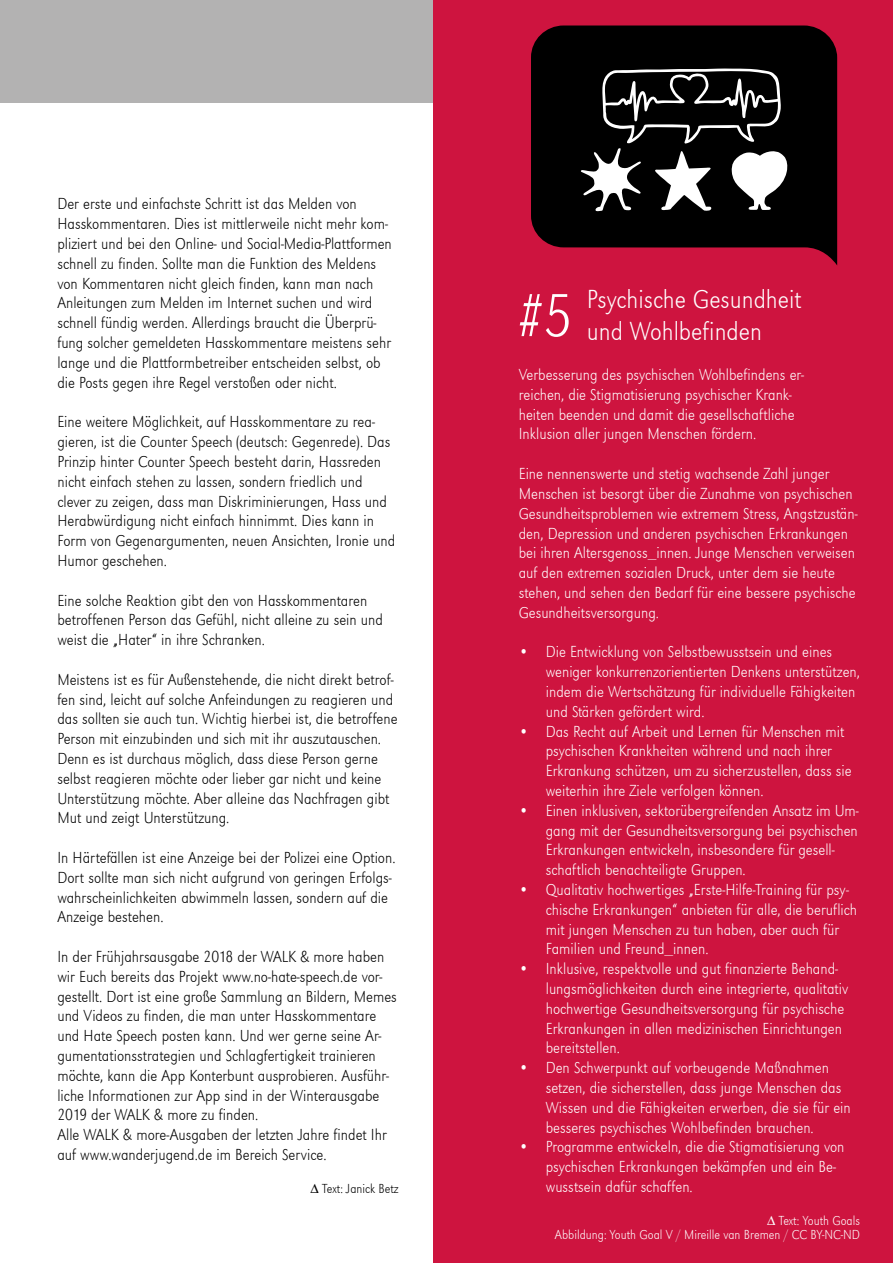
<style>
.page{position:relative;width:893px;height:1263px;background:#fff}
.page>*{position:absolute;margin:0;border:0;box-sizing:border-box;transform-origin:0 0}
.t1{font:63px "URW Grotesk T Extr Ligh Extr Narr";color:#fff}
.t2{font:27px/32.4px "URW Grotesk T Extr Ligh Extr Narr";color:#fff}
.t3{font:16.5px/19.8px "URW Grotesk T Extr Ligh Extr Narr";color:#000}
.t4{font:16.5px/19.8px "URW Grotesk T Extr Ligh Extr Narr";color:#fff}
.t5{font:13.5px/13.5px "URW Grotesk T Extr Ligh Extr Narr";color:#fff;text-align:right}
.t6{font:13.5px "URW Grotesk T Extr Ligh Extr Narr";color:#000}
</style>
<div class="page">
<div style="left:0;top:0;width:893px;height:102px;background:#b3b2b2"></div>
<div style="left:434px;top:0;width:459px;height:1263px;background:#ce143f"></div>
<svg style="left:531px;top:26px;width:306px;height:239px;background:#1b0208"></svg>
<svg style="left:581px;top:68px;width:207px;height:144px;background:#404040"></svg>
<p class="t3" style="left:57px;top:194px;width:336px">Der erste und einfachste Schritt ist das Melden von Hasskommentaren. Dies ist mittlerweile nicht mehr kom&shy;pliziert und bei den Online- und Social-Media-Plattformen schnell zu finden. Sollte man die Funktion des Meldens von Kommentaren nicht gleich finden, kann man nach Anleitungen zum Melden im Internet suchen und wird schnell fündig werden. Allerdings braucht die Überprü&shy;fung solcher gemeldeten Hasskommentare meistens sehr lange und die Plattformbetreiber entscheiden selbst, ob die Posts gegen ihre Regel verstoßen oder nicht.</p>
<p class="t3" style="left:57px;top:412px;width:339px">Eine weitere Möglichkeit, auf Hasskommentare zu rea&shy;gieren, ist die Counter Speech (deutsch: Gegenrede). Das Prinzip hinter Counter Speech besteht darin, Hassreden nicht einfach stehen zu lassen, sondern friedlich und clever zu zeigen, dass man Diskriminierungen, Hass und Herabwürdigung nicht einfach hinnimmt. Dies kann in Form von Gegenargumenten, neuen Ansichten, Ironie und Humor geschehen.</p>
<p class="t3" style="left:57px;top:590px;width:327px">Eine solche Reaktion gibt den von Hasskommentaren betroffenen Person das Gefühl, nicht alleine zu sein und weist die „Hater“ in ihre Schranken.</p>
<p class="t3" style="left:57px;top:669px;width:342px">Meistens ist es für Außenstehende, die nicht direkt betrof&shy;fen sind, leicht auf solche Anfeindungen zu reagieren und das sollten sie auch tun. Wichtig hierbei ist, die betroffene Person mit einzubinden und sich mit ihr auszutauschen.<br>Denn es ist durchaus möglich, dass diese Person gerne selbst reagieren möchte oder lieber gar nicht und keine Unterstützung möchte. Aber alleine das Nachfragen gibt Mut und zeigt Unterstützung.</p>
<p class="t3" style="left:57px;top:847px;width:340px">In Härtefällen ist eine Anzeige bei der Polizei eine Option.<br>Dort sollte man sich nicht aufgrund von geringen Erfolgs&shy;wahrscheinlichkeiten abwimmeln lassen, sondern auf die Anzeige bestehen.</p>
<p class="t3" style="left:57px;top:946px;width:341px">In der Frühjahrsausgabe 2018 der WALK &amp; more haben wir Euch bereits das Projekt www.no-hate-speech.de vor&shy;gestellt. Dort ist eine große Sammlung an Bildern, Memes und Videos zu finden, die man unter Hasskommentare und Hate Speech posten kann. Und wer gerne seine Ar&shy;gumentationsstrategien und Schlagfertigkeit trainieren möchte, kann die App Konterbunt ausprobieren. Ausführ&shy;liche Informationen zur App sind in der Winterausgabe 2019 der WALK &amp; more zu finden.<br>Alle WALK &amp; more-Ausgaben der letzten Jahre findet Ihr auf www.wanderjugend.de im Bereich Service.</p>
<p class="t6" style="left:310px;top:1181px;width:90px">∆ Text: Janick Betz</p>
<h2 class="t2" style="left:587px;top:283px;width:216px">Psychische Gesundheit und Wohlbefinden</h2>
<p class="t4" style="left:519px;top:365px;width:287px">Verbesserung des psychischen Wohlbefindens er&shy;reichen, die Stigmatisierung psychischer Krank&shy;heiten beenden und damit die gesellschaftliche Inklusion aller jungen Menschen fördern.</p>
<p class="t4" style="left:519px;top:464px;width:340px">Eine nennenswerte und stetig wachsende Zahl junger Menschen ist besorgt über die Zunahme von psychischen Gesundheitsproblemen wie extremem Stress, Angstzustän&shy;den, Depression und anderen psychischen Erkrankungen bei ihren Altersgenoss_innen. Junge Menschen verweisen auf den extremen sozialen Druck, unter dem sie heute stehen, und sehen den Bedarf für eine bessere psychische Gesundheitsversorgung.</p>
<p class="t4" style="left:546px;top:642px;width:316px;text-indent:-27px">• Die Entwicklung von Selbstbewusstsein und eines weniger konkurrenzorientierten Denkens unterstützen, indem die Wertschätzung für individuelle Fähigkeiten und Stärken gefördert wird.</p>
<p class="t4" style="left:546px;top:721px;width:307px;text-indent:-27px">• Das Recht auf Arbeit und Lernen für Menschen mit psychischen Krankheiten während und nach ihrer Erkrankung schützen, um zu sicherzustellen, dass sie weiterhin ihre Ziele verfolgen können.</p>
<p class="t4" style="left:546px;top:800px;width:315px;text-indent:-27px">• Einen inklusiven, sektorübergreifenden Ansatz im Um&shy;gang mit der Gesundheitsversorgung bei psychischen Erkrankungen entwickeln, insbesondere für gesell&shy;schaftlich benachteiligte Gruppen.</p>
<p class="t4" style="left:546px;top:879px;width:313px;text-indent:-27px">• Qualitativ hochwertiges „Erste-Hilfe-Training für psy&shy;chische Erkrankungen“ anbieten für alle, die beruflich mit jungen Menschen zu tun haben, aber auch für Familien und Freund_innen.</p>
<p class="t4" style="left:546px;top:959px;width:304px;text-indent:-27px">• Inklusive, respektvolle und gut finanzierte Behand&shy;lungsmöglichkeiten durch eine integrierte, qualitativ hochwertige Gesundheitsversorgung für psychische Erkrankungen in allen medizinischen Einrichtungen bereitstellen.</p>
<p class="t4" style="left:546px;top:1058px;width:307px;text-indent:-27px">• Den Schwerpunkt auf vorbeugende Maßnahmen setzen, die sicherstellen, dass junge Menschen das Wissen und die Fähigkeiten erwerben, die sie für ein besseres psychisches Wohlbefinden brauchen.</p>
<p class="t4" style="left:546px;top:1137px;width:300px;text-indent:-27px">• Programme entwickeln, die die Stigmatisierung von psychischen Erkrankungen bekämpfen und ein Be&shy;wusstsein dafür schaffen.</p>
<p class="t5" style="left:555px;top:1214px;width:307px">∆ Text: Youth Goals<br>Abbildung: Youth Goal V / Mireille van Bremen / CC BY-NC-ND</p>
<h1 class="t1" style="left:519px;top:278px;width:55px">#5</h1>
</div>
